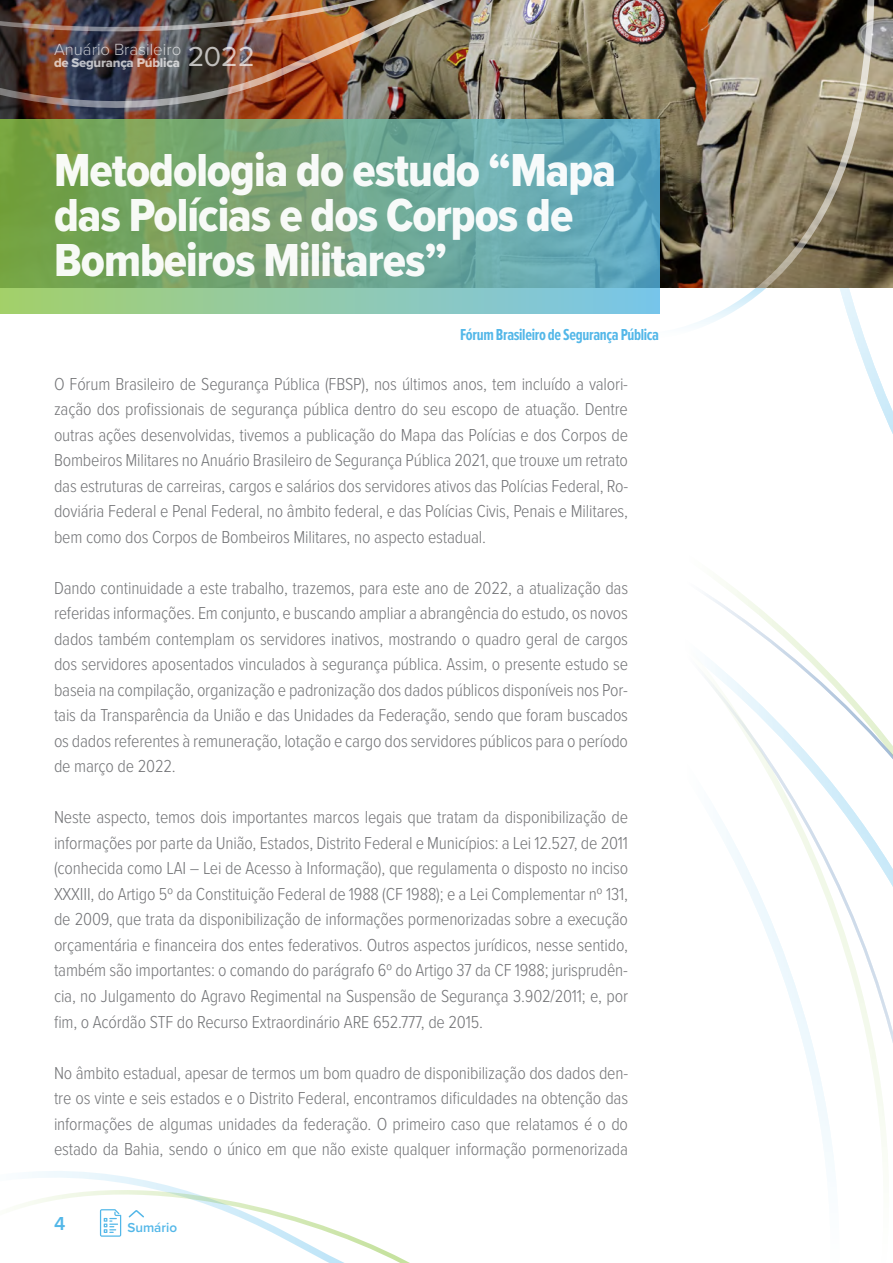
<style>
.page{position:relative;width:893px;height:1263px;background:#fff}
.page>*{position:absolute;margin:0;border:0;box-sizing:border-box;transform-origin:0 0}
.t1{font:48px/45px "Proxima Nova Cond Extrabld";letter-spacing:-.02em;color:#fff}
.t2{font:600 19.5px "Proxima Nova";color:#53b7e8}
.t3{font:300 18px/25.5px "Proxima Nova Cond";letter-spacing:-.01em;color:#6d6e71;text-align:justify}
.t4{font:300 16.8px "Proxima Nova";color:#fff}
.t5{font:700 16.5px "Proxima Nova Ex Cn";letter-spacing:-.02em;color:#53b7e8}
.t6{font:600 13.5px "Proxima Nova";color:#53b7e8}
.t7{font:13.2px "Proxima Nova Extrabld";letter-spacing:-.02em;color:#fff}
.s1{font-weight:400;font-size:28.5px}
</style>
<div class="page">
<svg style="left:705px;top:427px;width:188px;height:730px"></svg>
<svg style="left:659px;top:288px;width:206px;height:51px"></svg>
<img style="left:529px;top:0;width:364px;height:288px">
<svg style="left:659px;top:0;width:219px;height:288px;background:#82745e"></svg>
<svg style="left:0;top:120px;width:659px;height:193px;background:#74aa8a"></svg>
<img style="left:0;top:0;width:529px;height:117px">
<svg style="left:20px;top:1171px;width:390px;height:92px"></svg>
<p class="t4" style="left:54px;top:37px;width:202px">Anuário Brasileiro <span class="s1">2022</span></p>
<p class="t7" style="left:54px;top:53px;width:127px">de Segurança Pública</p>
<h1 class="t1" style="left:54px;top:147px;width:563px">Metodologia do estudo “Mapa das Polícias e dos Corpos de<br>Bombeiros Militares”</h1>
<p class="t5" style="left:460px;top:322px;width:200px">Fórum Brasileiro de Segurança Pública</p>
<p class="t3" style="left:54px;top:370px;width:576px">O Fórum Brasileiro de Segurança Pública (FBSP), nos últimos anos, tem incluído a valori&shy;zação dos profissionais de segurança pública dentro do seu escopo de atuação. Dentre outras ações desenvolvidas, tivemos a publicação do Mapa das Polícias e dos Corpos de Bombeiros Militares no Anuário Brasileiro de Segurança Pública 2021, que trouxe um retrato das estruturas de carreiras, cargos e salários dos servidores ativos das Polícias Federal, Ro&shy;doviária Federal e Penal Federal, no âmbito federal, e das Polícias Civis, Penais e Militares, bem como dos Corpos de Bombeiros Militares, no aspecto estadual.</p>
<p class="t3" style="left:54px;top:574px;width:576px">Dando continuidade a este trabalho, trazemos, para este ano de 2022, a atualização das referidas informações. Em conjunto, e buscando ampliar a abrangência do estudo, os novos dados também contemplam os servidores inativos, mostrando o quadro geral de cargos dos servidores aposentados vinculados à segurança pública. Assim, o presente estudo se baseia na compilação, organização e padronização dos dados públicos disponíveis nos Por&shy;tais da Transparência da União e das Unidades da Federação, sendo que foram buscados os dados referentes à remuneração, lotação e cargo dos servidores públicos para o período de março de 2022.</p>
<p class="t3" style="left:54px;top:804px;width:576px">Neste aspecto, temos dois importantes marcos legais que tratam da disponibilização de informações por parte da União, Estados, Distrito Federal e Municípios: a Lei 12.527, de 2011 (conhecida como LAI – Lei de Acesso à Informação), que regulamenta o disposto no inciso XXXIII, do Artigo 5º da Constituição Federal de 1988 (CF 1988); e a Lei Complementar nº 131, de 2009, que trata da disponibilização de informações pormenorizadas sobre a execução orçamentária e financeira dos entes federativos. Outros aspectos jurídicos, nesse sentido, também são importantes: o comando do parágrafo 6º do Artigo 37 da CF 1988; jurisprudên&shy;cia, no Julgamento do Agravo Regimental na Suspensão de Segurança 3.902/2011; e, por fim, o Acórdão STF do Recurso Extraordinário ARE 652.777, de 2015.</p>
<p class="t3" style="left:54px;top:1059px;width:576px">No âmbito estadual, apesar de termos um bom quadro de disponibilização dos dados den&shy;tre os vinte e seis estados e o Distrito Federal, encontramos dificuldades na obtenção das informações de algumas unidades da federação. O primeiro caso que relatamos é o do estado da Bahia, sendo o único em que não existe qualquer informação pormenorizada</p>
<p class="t2" style="left:54px;top:1209px;width:13px">4</p>
<p class="t6" style="left:127px;top:1217px;width:51px">Sumário</p>
</div>
